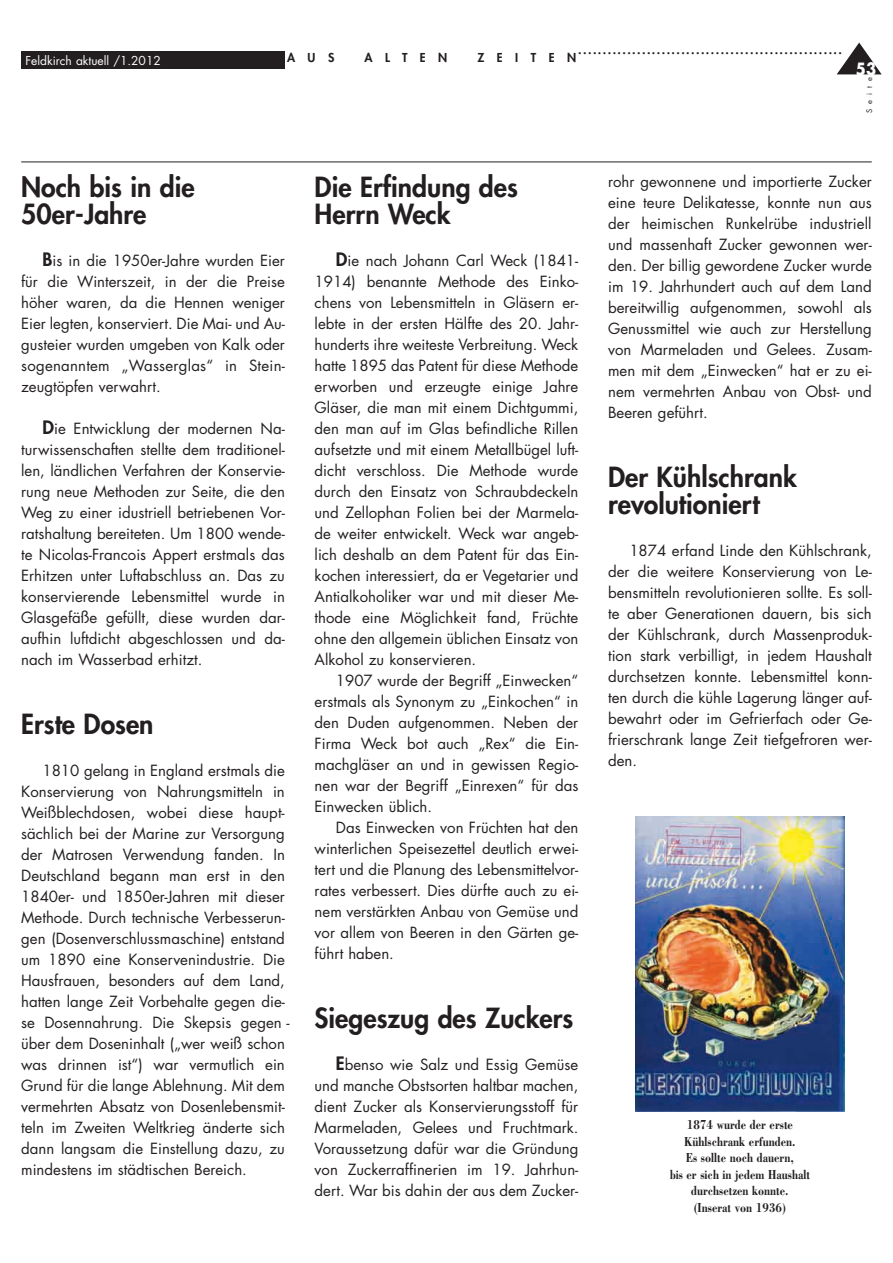
<style>
.page{position:relative;width:893px;height:1263px;background:#fff}
.page>*{position:absolute;margin:0;border:0;box-sizing:border-box;transform-origin:0 0}
.t1{font:800 27px/27px "Futura";color:#231f20}
.t2{font:700 16.5px "Futura";color:#fff;scale:.9 1}
.t3{font:15px/21px "Futura";color:#231f20;text-align:justify}
.t4{font:700 13.5px/16.5px "Bodoni";color:#231f20;text-align:center;scale:.8 1}
.t5{font:800 12px "Futura";letter-spacing:1.04em;color:#231f20}
.t6{font:12px "Futura";color:#fff}
.t7{font:7.5px "Futura";letter-spacing:.675em;color:#231f20}
.s1{font-weight:800;font-size:18px}
</style>
<div class="page">
<div style="left:21px;top:51px;width:264px;height:17px;background:#231f20"></div>
<hr style="left:21px;top:162px;width:851px;height:1px;background:#231f20">
<svg style="left:837px;top:43px;width:45px;height:31px"></svg>
<img style="left:635px;top:817px;width:209px;height:295px">
<p class="t6" style="left:25px;top:55px;width:137px">Feldkirch aktuell /1.2012</p>
<p class="t5" style="left:287px;top:51px;width:49px">AUS</p>
<p class="t5" style="left:364px;top:51px;width:84px">ALTEN</p>
<p class="t5" style="left:477px;top:51px;width:100px">ZEITEN</p>
<p class="t5" style="left:578px;top:44px;width:265px">......................................................</p>
<p class="t2" style="left:856px;top:61px;width:24px">53</p>
<p class="t7" style="left:866px;top:113px;width:38px;rotate:-90deg">Seite</p>
<h1 class="t1" style="left:21px;top:176px;width:175px">Noch bis in die<br>50er-Jahre</h1>
<p class="t3" style="left:21px;top:252px;width:265px;text-indent:21px"><span class="s1">B</span>is in die 1950er-Jahre wurden Eier für die Winterszeit, in der die Preise höher waren, da die Hennen weniger Eier legten, konserviert. Die Mai- und Au&shy;gusteier wurden umgeben von Kalk oder sogenanntem „Wasserglas“ in Stein&shy;zeugtöpfen verwahrt.</p>
<p class="t3" style="left:21px;top:420px;width:265px;text-indent:21px"><span class="s1">D</span>ie Entwicklung der modernen Na&shy;turwissenschaften stellte dem traditionel&shy;len, ländlichen Verfahren der Konservie&shy;rung neue Methoden zur Seite, die den Weg zu einer idustriell betriebenen Vor&shy;ratshaltung bereiteten. Um 1800 wende&shy;te Nicolas-Francois Appert erstmals das Erhitzen unter Luftabschluss an. Das zu konservierende Lebensmittel wurde in Glasgefäße gefüllt, diese wurden dar&shy;aufhin luftdicht abgeschlossen und da&shy;nach im Wasserbad erhitzt.</p>
<h1 class="t1" style="left:21px;top:713px;width:134px">Erste Dosen</h1>
<p class="t3" style="left:21px;top:762px;width:270px;text-align:left;text-indent:21px">1810 gelang in England erstmals die Konservierung von Nahrungsmitteln in Weißblechdosen, wobei diese haupt - sächlich bei der Marine zur Versorgung der Matrosen Verwendung fanden. In Deutschland begann man erst in den 1840er- und 1850er-Jahren mit dieser Methode. Durch technische Verbesserun&shy;gen (Dosenverschlussmaschine) entstand um 1890 eine Konservenindustrie. Die Hausfrauen, besonders auf dem Land, hatten lange Zeit Vorbehalte gegen die&shy;se Dosennahrung. Die Skepsis gegen - über dem Doseninhalt („wer weiß schon was drinnen ist“) war vermutlich ein Grund für die lange Ablehnung. Mit dem vermehrten Absatz von Dosenlebensmit&shy;teln im Zweiten Weltkrieg änderte sich dann langsam die Einstellung dazu, zu mindestens im städtischen Bereich.</p>
<h1 class="t1" style="left:315px;top:176px;width:205px">Die Erfindung des<br>Herrn Weck</h1>
<p class="t3" style="left:315px;top:252px;width:265px;text-indent:21px"><span class="s1">D</span>ie nach Johann Carl Weck (1841- 1914) benannte Methode des Einko&shy;chens von Lebensmitteln in Gläsern er&shy;lebte in der ersten Hälfte des 20. Jahr&shy;hunderts ihre weiteste Verbreitung. Weck hatte 1895 das Patent für diese Methode erworben und erzeugte einige Jahre Gläser, die man mit einem Dichtgummi, den man auf im Glas befindliche Rillen aufsetzte und mit einem Metallbügel luft&shy;dicht verschloss. Die Methode wurde durch den Einsatz von Schraubdeckeln und Zellophan Folien bei der Marmela&shy;de weiter entwickelt. Weck war angeb&shy;lich deshalb an dem Patent für das Ein&shy;kochen interessiert, da er Vegetarier und Antialkoholiker war und mit dieser Me&shy;thode eine Möglichkeit fand, Früchte ohne den allgemein üblichen Einsatz von Alkohol zu konservieren.</p>
<p class="t3" style="left:315px;top:672px;width:265px;text-indent:21px">1907 wurde der Begriff „Einwecken“ erstmals als Synonym zu „Einkochen“ in den Duden aufgenommen. Neben der Firma Weck bot auch „Rex“ die Ein&shy;machgläser an und in gewissen Regio&shy;nen war der Begriff „Einrexen“ für das Einwecken üblich.</p>
<p class="t3" style="left:315px;top:819px;width:265px;text-indent:21px">Das Einwecken von Früchten hat den winterlichen Speisezettel deutlich erwei&shy;tert und die Planung des Lebensmittelvor&shy;rates verbessert. Dies dürfte auch zu ei&shy;nem verstärkten Anbau von Gemüse und vor allem von Beeren in den Gärten ge&shy;führt haben.</p>
<h1 class="t1" style="left:315px;top:1007px;width:260px">Siegeszug des Zuckers</h1>
<p class="t3" style="left:315px;top:1056px;width:265px;text-indent:21px"><span class="s1">E</span>benso wie Salz und Essig Gemüse und manche Obstsorten haltbar machen, dient Zucker als Konservierungsstoff für Marmeladen, Gelees und Fruchtmark.<br>Voraussetzung dafür war die Gründung von Zuckerraffinerien im 19. Jahrhun&shy;dert. War bis dahin der aus dem Zucker-</p>
<p class="t3" style="left:608px;top:172px;width:265px">rohr gewonnene und importierte Zucker eine teure Delikatesse, konnte nun aus der heimischen Runkelrübe industriell und massenhaft Zucker gewonnen wer&shy;den. Der billig gewordene Zucker wurde im 19. Jahrhundert auch auf dem Land bereitwillig aufgenommen, sowohl als Genussmittel wie auch zur Herstellung von Marmeladen und Gelees. Zusam&shy;men mit dem „Einwecken“ hat er zu ei&shy;nem vermehrten Anbau von Obst- und Beeren geführt.</p>
<h1 class="t1" style="left:608px;top:465px;width:190px">Der Kühlschrank revolutioniert</h1>
<p class="t3" style="left:608px;top:541px;width:265px;text-indent:21px">1874 erfand Linde den Kühlschrank, der die weitere Konservierung von Le&shy;bensmitteln revolutionieren sollte. Es soll&shy;te aber Generationen dauern, bis sich der Kühlschrank, durch Massenproduk - tion stark verbilligt, in jedem Haushalt durchsetzen konnte. Lebensmittel konn&shy;ten durch die kühle Lagerung länger auf&shy;bewahrt oder im Gefrierfach oder Ge&shy;frierschrank lange Zeit tiefgefroren wer&shy;den.</p>
<p class="t4" style="left:670px;top:1118px;width:177px">1874 wurde der erste<br>Kühlschrank erfunden.<br>Es sollte noch dauern,<br>bis er sich in jedem Haushalt durchsetzen konnte.<br>(Inserat von 1936)</p>
</div>
